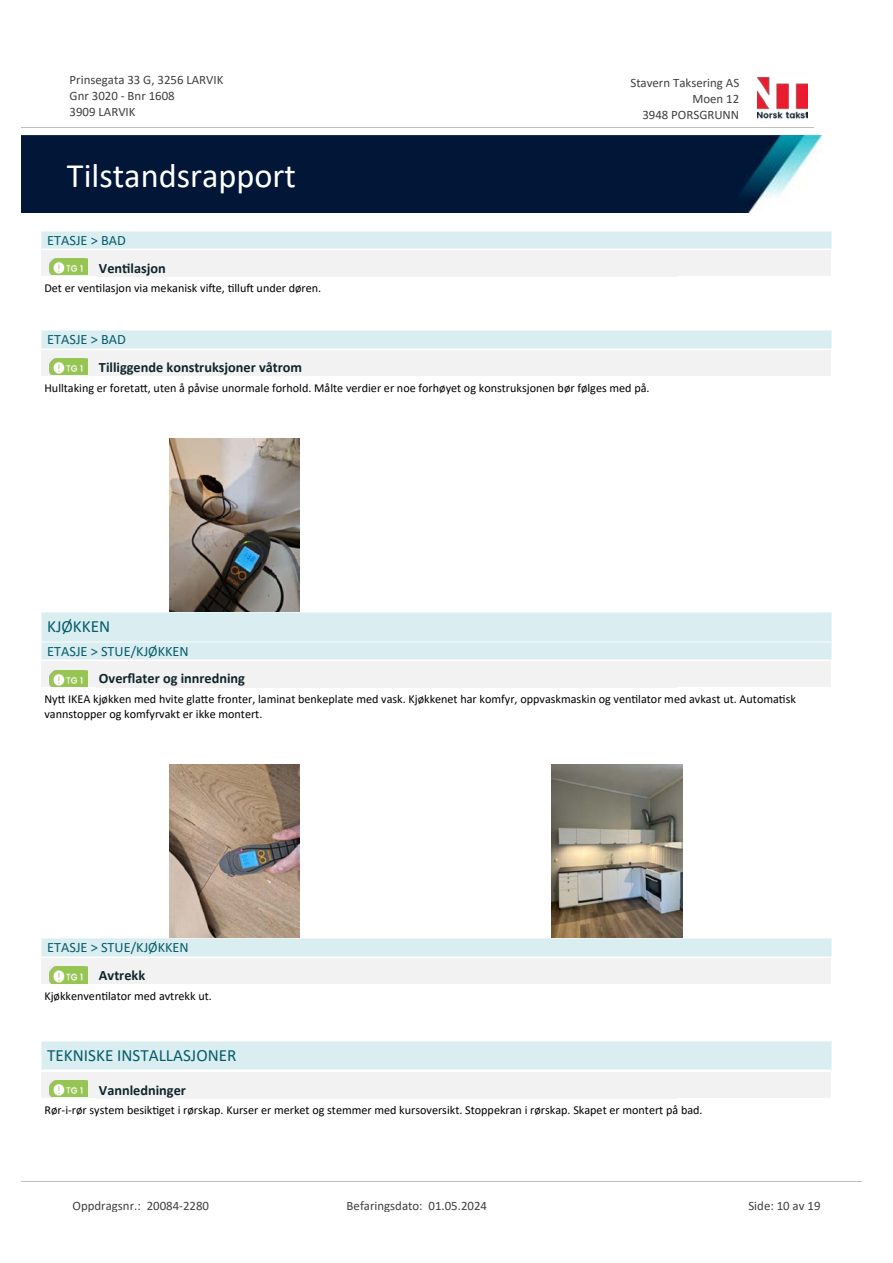
<style>
.page{position:relative;width:893px;height:1263px;background:#fff}
.page>*{position:absolute;margin:0;border:0;box-sizing:border-box;transform-origin:0 0}
.t1{font:34.35px "Calibri";color:#fff}
.t2{font:17.1px "Calibri";color:#065c69}
.t3{font:700 14.25px "Calibri";color:#0f252c}
.t4{font:14.25px "Calibri";color:#065c69}
.t5{font:12.9px/15.8px "Calibri";color:#404040}
.t6{font:12.15px/14.9px "Calibri";color:#000}
</style>
<div class="page">
<div style="left:42px;top:250px;width:789px;height:26px;background:#f2f2f2"></div>
<img style="left:49px;top:259px;width:39px;height:16px">
<div style="left:42px;top:231px;width:789px;height:18px;background:#daeef2"></div>
<svg style="left:41px;top:232px;width:1px;height:17px"></svg>
<svg style="left:831px;top:231px;width:1px;height:18px"></svg>
<hr style="left:41px;top:231px;width:790px;height:1px;background:#eaf5f7">
<hr style="left:41px;top:249px;width:790px;height:1px;background:#eaf5f7">
<div style="left:42px;top:350px;width:789px;height:26px;background:#f2f2f2"></div>
<svg style="left:50px;top:374px;width:38px;height:1px"></svg>
<img style="left:49px;top:358px;width:39px;height:16px">
<div style="left:42px;top:331px;width:789px;height:17px;background:#daeef2"></div>
<svg style="left:41px;top:331px;width:1px;height:17px"></svg>
<svg style="left:831px;top:330px;width:1px;height:18px"></svg>
<hr style="left:41px;top:330px;width:790px;height:1px;background:#eaf5f7">
<hr style="left:41px;top:348px;width:790px;height:1px;background:#eaf5f7">
<img style="left:169px;top:439px;width:131px;height:173px">
<div style="left:42px;top:612px;width:789px;height:29px;background:#daeef2"></div>
<hr style="left:41px;top:612px;width:790px;height:1px;background:#eaf5f7">
<hr style="left:41px;top:641px;width:790px;height:1px;background:#eaf5f7">
<div style="left:42px;top:661px;width:789px;height:26px;background:#f2f2f2"></div>
<img style="left:49px;top:670px;width:39px;height:16px">
<div style="left:42px;top:642px;width:789px;height:17px;background:#daeef2"></div>
<svg style="left:41px;top:613px;width:1px;height:46px"></svg>
<svg style="left:831px;top:612px;width:1px;height:48px"></svg>
<hr style="left:41px;top:642px;width:790px;height:1px;background:#eaf5f7">
<hr style="left:41px;top:659px;width:790px;height:1px;background:#eaf5f7">
<img style="left:169px;top:764px;width:131px;height:174px">
<img style="left:552px;top:764px;width:130px;height:174px">
<div style="left:42px;top:958px;width:789px;height:26px;background:#f2f2f2"></div>
<svg style="left:53px;top:966px;width:35px;height:1px"></svg>
<img style="left:49px;top:967px;width:39px;height:16px">
<div style="left:42px;top:939px;width:789px;height:17px;background:#daeef2"></div>
<svg style="left:41px;top:939px;width:1px;height:17px"></svg>
<svg style="left:831px;top:938px;width:1px;height:18px"></svg>
<hr style="left:41px;top:938px;width:790px;height:1px;background:#eaf5f7">
<hr style="left:41px;top:956px;width:790px;height:1px;background:#eaf5f7">
<div style="left:42px;top:1041px;width:789px;height:29px;background:#daeef2"></div>
<svg style="left:41px;top:1042px;width:1px;height:28px"></svg>
<svg style="left:831px;top:1041px;width:1px;height:29px"></svg>
<hr style="left:41px;top:1041px;width:790px;height:1px;background:#eaf5f7">
<hr style="left:41px;top:1070px;width:790px;height:1px;background:#eaf5f7">
<div style="left:42px;top:1072px;width:789px;height:26px;background:#f2f2f2"></div>
<svg style="left:50px;top:1096px;width:38px;height:1px"></svg>
<img style="left:49px;top:1080px;width:39px;height:16px">
<img style="left:757px;top:76px;width:51px;height:43px">
<hr style="left:21px;top:127px;width:793px;height:1px;background:#c0c0c0">
<img style="left:21px;top:135px;width:801px;height:78px">
<hr style="left:21px;top:1181px;width:840px;height:1px;background:#c0c0c0">
<p class="t5" style="left:70px;top:72px;width:155px">Prinsegata 33 G, 3256 LARVIK<br>Gnr 3020 - Bnr 1608<br>3909 LARVIK</p>
<p class="t5" style="left:630px;top:75px;width:110px">Stavern Taksering AS</p>
<p class="t5" style="left:692px;top:90px;width:48px">Moen 12</p>
<p class="t5" style="left:642px;top:106px;width:98px">3948 PORSGRUNN</p>
<h1 class="t1" style="left:67px;top:151px;width:230px">Tilstandsrapport</h1>
<p class="t4" style="left:47px;top:230px;width:80px">ETASJE &gt; BAD</p>
<p class="t3" style="left:99px;top:258px;width:68px">Ven琀椀lasjon</p>
<p class="t6" style="left:44px;top:280px;width:278px">Det er ven琀椀lasjon via mekanisk vi昀琀e, 琀椀llu昀琀 under døren.</p>
<p class="t4" style="left:47px;top:330px;width:80px">ETASJE &gt; BAD</p>
<p class="t3" style="left:99px;top:357px;width:205px">Tilliggende konstruksjoner våtrom</p>
<p class="t6" style="left:44px;top:380px;width:607px">Hulltaking er foreta琀琀, uten å påvise unormale forhold. Målte verdier er noe forhøyet og konstruksjonen bør følges med på.</p>
<h2 class="t2" style="left:47px;top:615px;width:64px">KJØKKEN</h2>
<p class="t3" style="left:99px;top:669px;width:148px">Over昀氀ater og innredning</p>
<p class="t6" style="left:44px;top:691px;width:753px">Ny琀琀 IKEA kjøkken med hvite gla琀琀e fronter, laminat benkeplate med vask. Kjøkkenet har komfyr, oppvaskmaskin og ven琀椀lator med avkast ut. Automa琀椀sk vannstopper og komfyrvakt er ikke montert.</p>
<p class="t4" style="left:47px;top:641px;width:143px">ETASJE &gt; STUE/KJØKKEN</p>
<p class="t4" style="left:47px;top:938px;width:143px">ETASJE &gt; STUE/KJØKKEN</p>
<p class="t3" style="left:99px;top:965px;width:48px">Avtrekk</p>
<p class="t6" style="left:44px;top:988px;width:169px">Kjøkkenven琀椀lator med avtrekk ut.</p>
<h2 class="t2" style="left:47px;top:1043px;width:191px">TEKNISKE INSTALLASJONER</h2>
<p class="t3" style="left:99px;top:1080px;width:88px">Vannledninger</p>
<p class="t6" style="left:44px;top:1102px;width:660px">Rør-i-rør system besik琀椀get i rørskap. Kurser er merket og stemmer med kursoversikt. Stoppekran i rørskap. Skapet er montert på bad.</p>
<p class="t5" style="left:72px;top:1197px;width:138px">Oppdragsnr.: 20084-2280</p>
<p class="t5" style="left:347px;top:1197px;width:142px">Befaringsdato: 01.05.2024</p>
<p class="t5" style="left:748px;top:1197px;width:74px">Side: 10 av 19</p>
</div>
